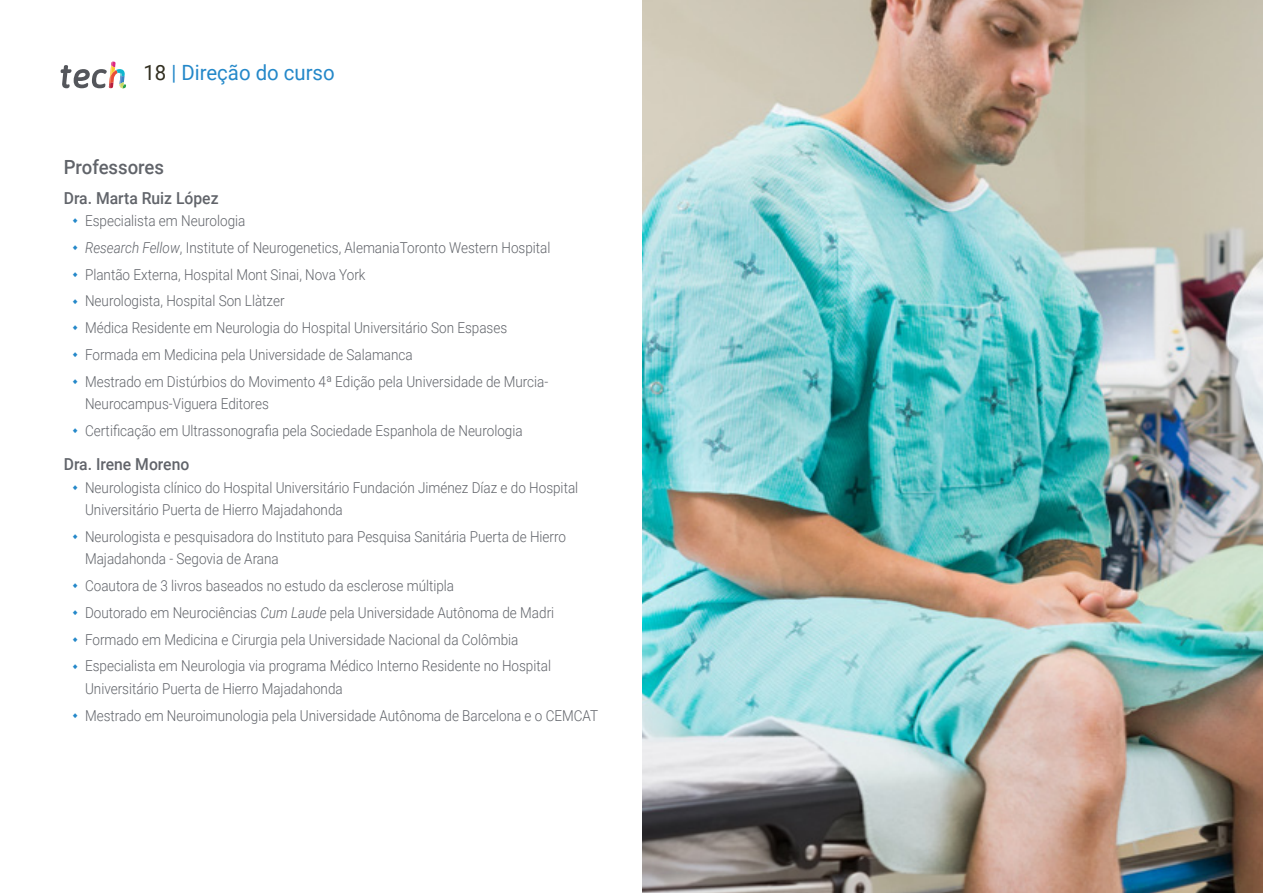
<style>
.page{position:relative;width:1263px;height:893px;background:#fff}
.page>*{position:absolute;margin:0;border:0;box-sizing:border-box;transform-origin:0 0}
.t1{font:21px "Roboto";color:#2488c9}
.t2{font:500 19.5px "Roboto";color:#61646a;scale:.95 1}
.t3{font:500 16.5px "Roboto";color:#61646a;scale:.95 1}
.t4{font:300 15px/26.7px "Roboto";color:#61646a;scale:.9 1}
.s1{color:#312e20}
.s2{font-style:italic}
</style>
<div class="page">
<img style="left:642px;top:0;width:621px;height:893px">
<svg style="left:61px;top:62px;width:65px;height:27px"></svg>
<h1 class="t1" style="left:144px;top:57px;width:193px"><span class="s1">18</span> | Direção do curso</h1>
<h2 class="t2" style="left:64px;top:154px;width:107px">Professores</h2>
<p class="t3" style="left:64px;top:186px;width:164px">Dra. Marta Ruiz López</p>
<p class="t4" style="left:85px;top:207px;width:519px">Especialista em Neurologia<br><span class="s2">Research Fellow</span>, Institute of Neurogenetics, AlemaniaToronto Western Hospital Plantão Externa, Hospital Mont Sinai, Nova York<br>Neurologista, Hospital Son Llàtzer<br>Médica Residente em Neurologia do Hospital Universitário Son Espases Formada em Medicina pela Universidade de Salamanca<br>Mestrado em Distúrbios do Movimento 4ª Edição pela Universidade de Murcia-</p>
<p class="t4" style="left:85px;top:390px;width:488px">Neurocampus-Viguera Editores<br>Certificação em Ultrassonografia pela Sociedade Espanhola de Neurologia</p>
<p class="t3" style="left:64px;top:453px;width:134px">Dra. Irene Moreno</p>
<p class="t4" style="left:85px;top:475px;width:549px;line-height:22.5px">Neurologista clínico do Hospital Universitário Fundación Jiménez Díaz e do Hospital<br>Universitário Puerta de Hierro Majadahonda</p>
<p class="t4" style="left:85px;top:525px;width:536px;line-height:22.5px">Neurologista e pesquisadora do Instituto para Pesquisa Sanitária Puerta de Hierro<br>Majadahonda - Segovia de Arana</p>
<p class="t4" style="left:85px;top:572px;width:523px">Coautora de 3 livros baseados no estudo da esclerose múltipla<br>Doutorado em Neurociências <span class="s2">Cum Laude</span> pela Universidade Autônoma de Madri Formado em Medicina e Cirurgia pela Universidade Nacional da Colômbia Especialista em Neurologia via programa Médico Interno Residente no Hospital</p>
<p class="t4" style="left:85px;top:675px;width:572px">Universitário Puerta de Hierro Majadahonda<br>Mestrado em Neuroimunologia pela Universidade Autônoma de Barcelona e o CEMCAT</p>
</div>
